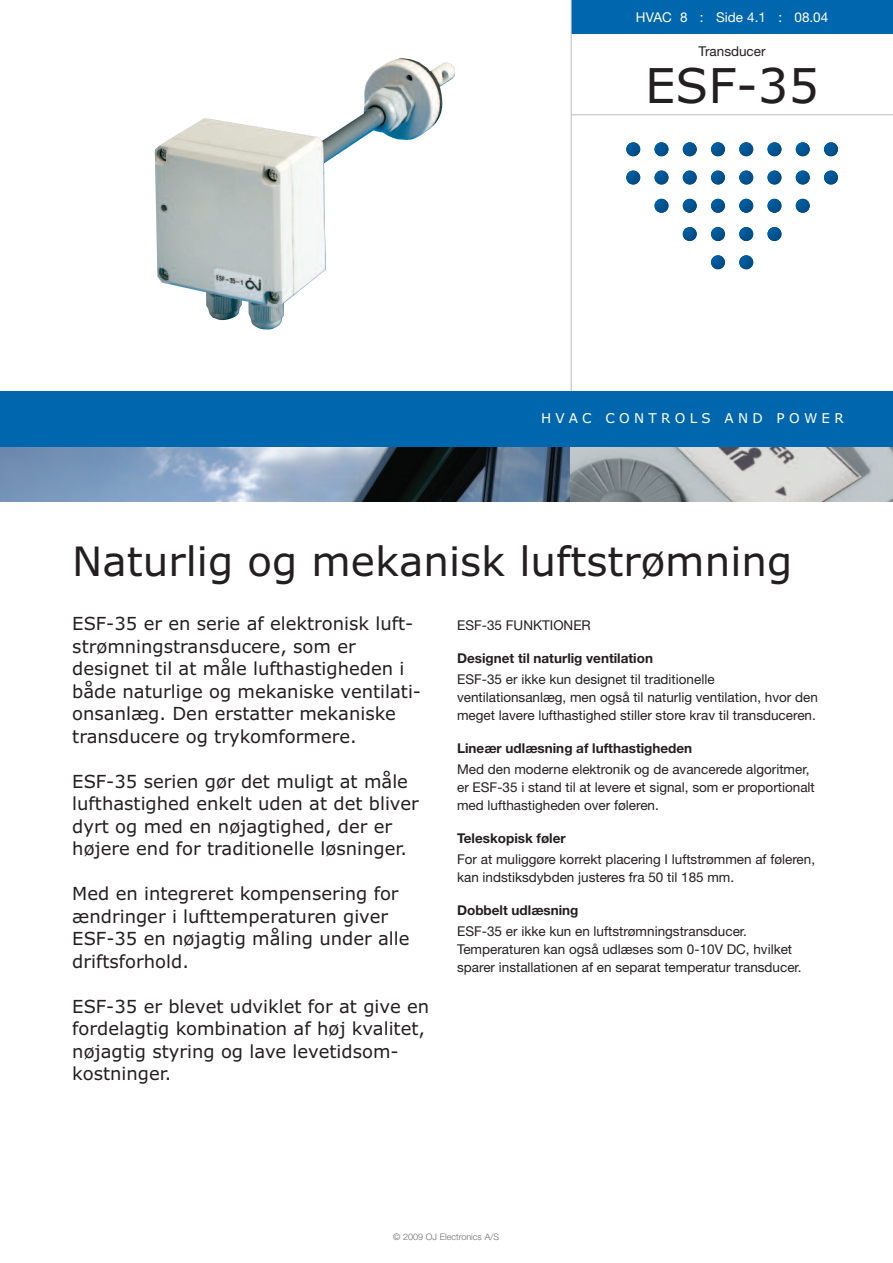
<style>
.page{position:relative;width:893px;height:1263px;background:#fff}
.page>*{position:absolute;margin:0;border:0;box-sizing:border-box;transform-origin:0 0}
.t1{font:48px "Verdana";color:#231f20}
.t2{font:40.5px "Verdana";color:#231f20}
.t3{font:18px/22.5px "Verdana";color:#231f20}
.t4{font:13.5px/18px "Helvetica Neue";color:#231f20}
.t5{font:700 13.5px "Helvetica Neue";color:#231f20}
.t6{font:13.5px "Verdana";letter-spacing:.32em;color:#fff}
.t7{font:13.5px "Helvetica Neue";color:#fff}
.t8{font:300 9px "Helvetica Neue";color:#6c6d70}
</style>
<div class="page">
<img style="left:0;top:446px;width:893px;height:56px">
<img style="left:155px;top:58px;width:300px;height:272px">
<svg style="left:626px;top:142px;width:14px;height:14px"></svg>
<svg style="left:654px;top:142px;width:14px;height:14px"></svg>
<svg style="left:683px;top:142px;width:14px;height:14px"></svg>
<svg style="left:711px;top:142px;width:14px;height:14px"></svg>
<svg style="left:739px;top:142px;width:14px;height:14px"></svg>
<svg style="left:767px;top:142px;width:14px;height:14px"></svg>
<svg style="left:796px;top:142px;width:14px;height:14px"></svg>
<svg style="left:824px;top:142px;width:14px;height:14px"></svg>
<svg style="left:626px;top:170px;width:14px;height:15px"></svg>
<svg style="left:654px;top:170px;width:14px;height:15px"></svg>
<svg style="left:683px;top:170px;width:14px;height:15px"></svg>
<svg style="left:711px;top:170px;width:14px;height:15px"></svg>
<svg style="left:739px;top:170px;width:14px;height:15px"></svg>
<svg style="left:767px;top:170px;width:14px;height:15px"></svg>
<svg style="left:796px;top:170px;width:14px;height:15px"></svg>
<svg style="left:824px;top:170px;width:14px;height:15px"></svg>
<svg style="left:654px;top:199px;width:14px;height:14px"></svg>
<svg style="left:683px;top:199px;width:14px;height:14px"></svg>
<svg style="left:711px;top:199px;width:14px;height:14px"></svg>
<svg style="left:739px;top:199px;width:14px;height:14px"></svg>
<svg style="left:767px;top:199px;width:14px;height:14px"></svg>
<svg style="left:796px;top:199px;width:14px;height:14px"></svg>
<svg style="left:683px;top:227px;width:14px;height:14px"></svg>
<svg style="left:711px;top:227px;width:14px;height:14px"></svg>
<svg style="left:739px;top:227px;width:14px;height:14px"></svg>
<svg style="left:767px;top:227px;width:14px;height:14px"></svg>
<svg style="left:711px;top:255px;width:14px;height:14px"></svg>
<svg style="left:739px;top:255px;width:14px;height:14px"></svg>
<div style="left:571px;top:0;width:322px;height:34px;background:#0067af"></div>
<hr style="left:571px;top:0;width:1px;height:391px;background:#bcbdc0">
<hr style="left:571px;top:114px;width:322px;height:1px;background:#bcbdc0">
<div style="left:0;top:391px;width:893px;height:55px;background:#0067af"></div>
<p class="t7" style="left:636px;top:13px;width:194px">HVAC 8 : Side 4.1 : 08.04</p>
<p class="t4" style="left:699px;top:44px;width:69px">Transducer</p>
<h1 class="t1" style="left:645px;top:58px;width:175px">ESF-35</h1>
<p class="t6" style="left:541px;top:410px;width:304px">HVAC CONTROLS AND POWER</p>
<h2 class="t2" style="left:72px;top:538px;width:721px">Naturlig og mekanisk luftstrømning</h2>
<h3 class="t3" style="left:72px;top:613px;width:350px">ESF-35 er en serie af elektronisk luft&shy;strømningstransducere, som er designet til at måle lufthastigheden i både naturlige og mekaniske ventilati&shy;onsanlæg. Den erstatter mekaniske transducere og trykomformere.</h3>
<h3 class="t3" style="left:72px;top:770px;width:348px">ESF-35 serien gør det muligt at måle lufthastighed enkelt uden at det bliver dyrt og med en nøjagtighed, der er højere end for traditionelle løsninger.</h3>
<h3 class="t3" style="left:72px;top:883px;width:339px">Med en integreret kompensering for ændringer i lufttemperaturen giver<br>ESF-35 en nøjagtig måling under alle driftsforhold.</h3>
<h3 class="t3" style="left:72px;top:995px;width:358px">ESF-35 er blevet udviklet for at give en fordelagtig kombination af høj kvalitet, nøjagtig styring og lave levetidsom&shy;kostninger.</h3>
<p class="t4" style="left:457px;top:618px;width:135px">ESF-35 FUNKTIONER</p>
<p class="t5" style="left:457px;top:654px;width:197px">Designet til naturlig ventilation</p>
<p class="t4" style="left:457px;top:672px;width:362px">ESF-35 er ikke kun designet til traditionelle ventilationsanlæg, men også til naturlig ventilation, hvor den meget lavere lufthastighed stiller store krav til transduceren.</p>
<p class="t5" style="left:457px;top:744px;width:237px">Lineær udlæsning af lufthastigheden</p>
<p class="t4" style="left:457px;top:762px;width:359px">Med den moderne elektronik og de avancerede algoritmer, er ESF-35 i stand til at levere et signal, som er proportionalt med lufthastigheden over føleren.</p>
<p class="t5" style="left:457px;top:834px;width:110px">Teleskopisk føler</p>
<p class="t4" style="left:457px;top:852px;width:359px">For at muliggøre korrekt placering I luftstrømmen af føleren, kan indstiksdybden justeres fra 50 til 185 mm.</p>
<p class="t5" style="left:457px;top:906px;width:123px">Dobbelt udlæsning</p>
<p class="t4" style="left:457px;top:924px;width:346px">ESF-35 er ikke kun en luftstrømningstransducer.<br>Temperaturen kan også udlæses som 0-10V DC, hvilket sparer installationen af en separat temperatur transducer.</p>
<p class="t8" style="left:393px;top:1233px;width:107px">© 2009 OJ Electronics A/S</p>
</div>
